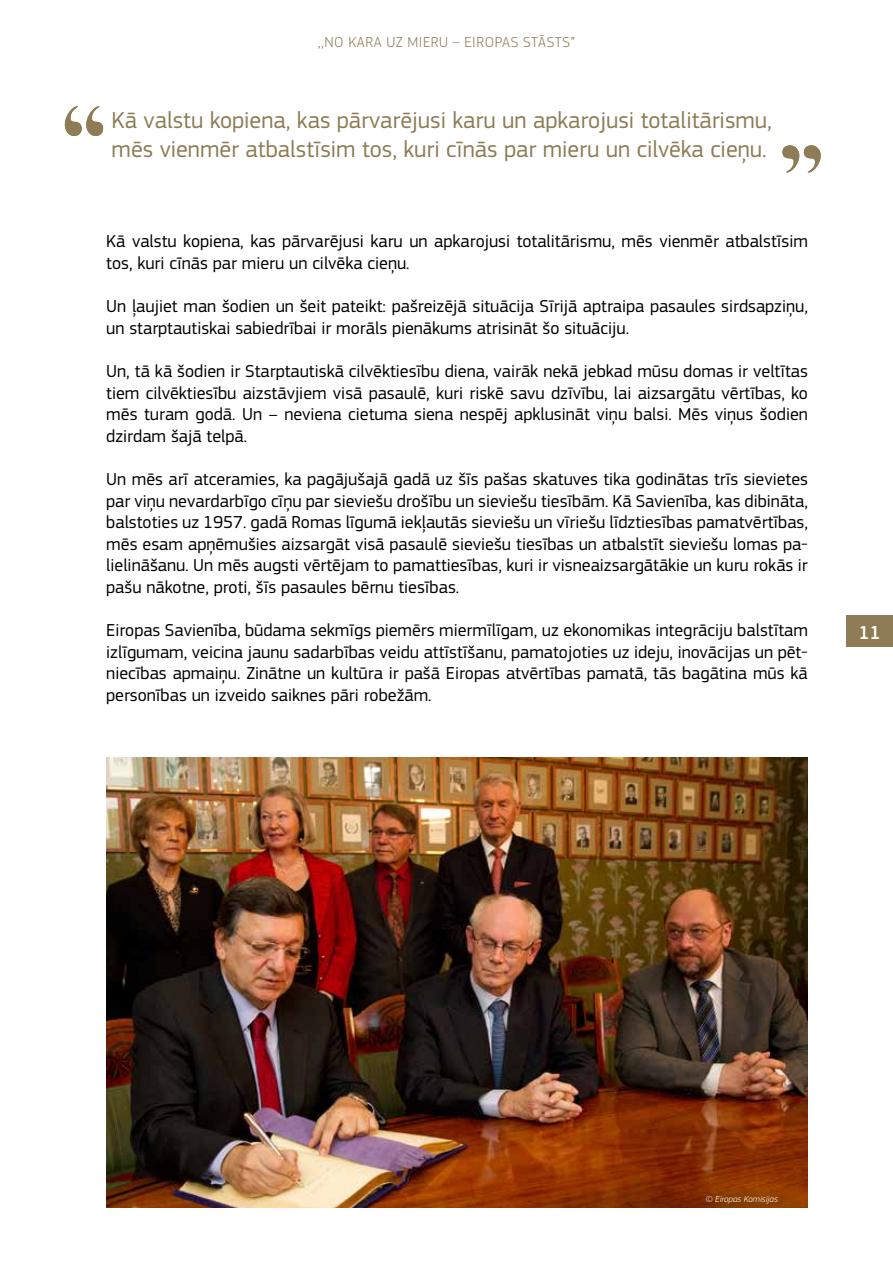
<style>
.page{position:relative;width:893px;height:1263px;background:#fff}
.page>*{position:absolute;margin:0;border:0;box-sizing:border-box;transform-origin:0 0}
.t1{font:24px/28.8px "EC Square Sans Pro";color:#8d7c55}
.t2{font:500 19.5px "EC Square Sans Pro";color:#fff}
.t3{font:18px/21.6px "EC Square Sans Pro";color:#000;text-align:justify}
.t4{font:300 15px "EC Square Sans Pro";letter-spacing:.04em;color:#8d7c55}
.t5{font:italic 300 9px "EC Square Sans Pro";color:#fff}
</style>
<div class="page">
<div style="left:846px;top:616px;width:47px;height:31px;background:#8d7c55"></div>
<svg style="left:64px;top:106px;width:39px;height:31px"></svg>
<svg style="left:782px;top:145px;width:39px;height:28px"></svg>
<img style="left:106px;top:757px;width:702px;height:450px">
<p class="t4" style="left:318px;top:33px;width:259px">,,NO KARA UZ MIERU – EIROPAS STĀSTS”</p>
<h1 class="t1" style="left:112px;top:106px;width:662px">Kā valstu kopiena, kas pārvarējusi karu un apkarojusi totalitārismu, mēs vienmēr atbalstīsim tos, kuri cīnās par mieru un cilvēka cieņu.</h1>
<p class="t3" style="left:106px;top:231px;width:703px">Kā valstu kopiena, kas pārvarējusi karu un apkarojusi totalitārismu, mēs vienmēr atbalstīsim tos, kuri cīnās par mieru un cilvēka cieņu.</p>
<p class="t3" style="left:106px;top:296px;width:703px">Un ļaujiet man šodien un šeit pateikt: pašreizējā situācija Sīrijā aptraipa pasaules sirdsapziņu, un starptautiskai sabiedrībai ir morāls pienākums atrisināt šo situāciju.</p>
<p class="t3" style="left:106px;top:360px;width:703px">Un, tā kā šodien ir Starptautiskā cilvēktiesību diena, vairāk nekā jebkad mūsu domas ir veltītas tiem cilvēktiesību aizstāvjiem visā pasaulē, kuri riskē savu dzīvību, lai aizsargātu vērtības, ko mēs turam godā. Un – neviena cietuma siena nespēj apklusināt viņu balsi. Mēs viņus šodien dzirdam šajā telpā.</p>
<p class="t3" style="left:106px;top:468px;width:703px">Un mēs arī atceramies, ka pagājušajā gadā uz šīs pašas skatuves tika godinātas trīs sievietes par viņu nevardarbīgo cīņu par sieviešu drošību un sieviešu tiesībām. Kā Savienība, kas dibināta, balstoties uz 1957. gadā Romas līgumā iekļautās sieviešu un vīriešu līdztiesības pamatvērtības, mēs esam apņēmušies aizsargāt visā pasaulē sieviešu tiesības un atbalstīt sieviešu lomas pa&shy;lielināšanu. Un mēs augsti vērtējam to pamattiesības, kuri ir visneaizsargātākie un kuru rokās ir pašu nākotne, proti, šīs pasaules bērnu tiesības.</p>
<p class="t3" style="left:106px;top:620px;width:703px">Eiropas Savienība, būdama sekmīgs piemērs miermīlīgam, uz ekonomikas integrāciju balstītam izlīgumam, veicina jaunu sadarbības veidu attīstīšanu, pamatojoties uz ideju, inovācijas un pēt&shy;niecības apmaiņu. Zinātne un kultūra ir pašā Eiropas atvērtības pamatā, tās bagātina mūs kā personības un izveido saiknes pāri robežām.</p>
<p class="t2" style="left:858px;top:621px;width:24px">11</p>
<p class="t5" style="left:706px;top:1194px;width:74px">© Eiropas Komisijas</p>
</div>
